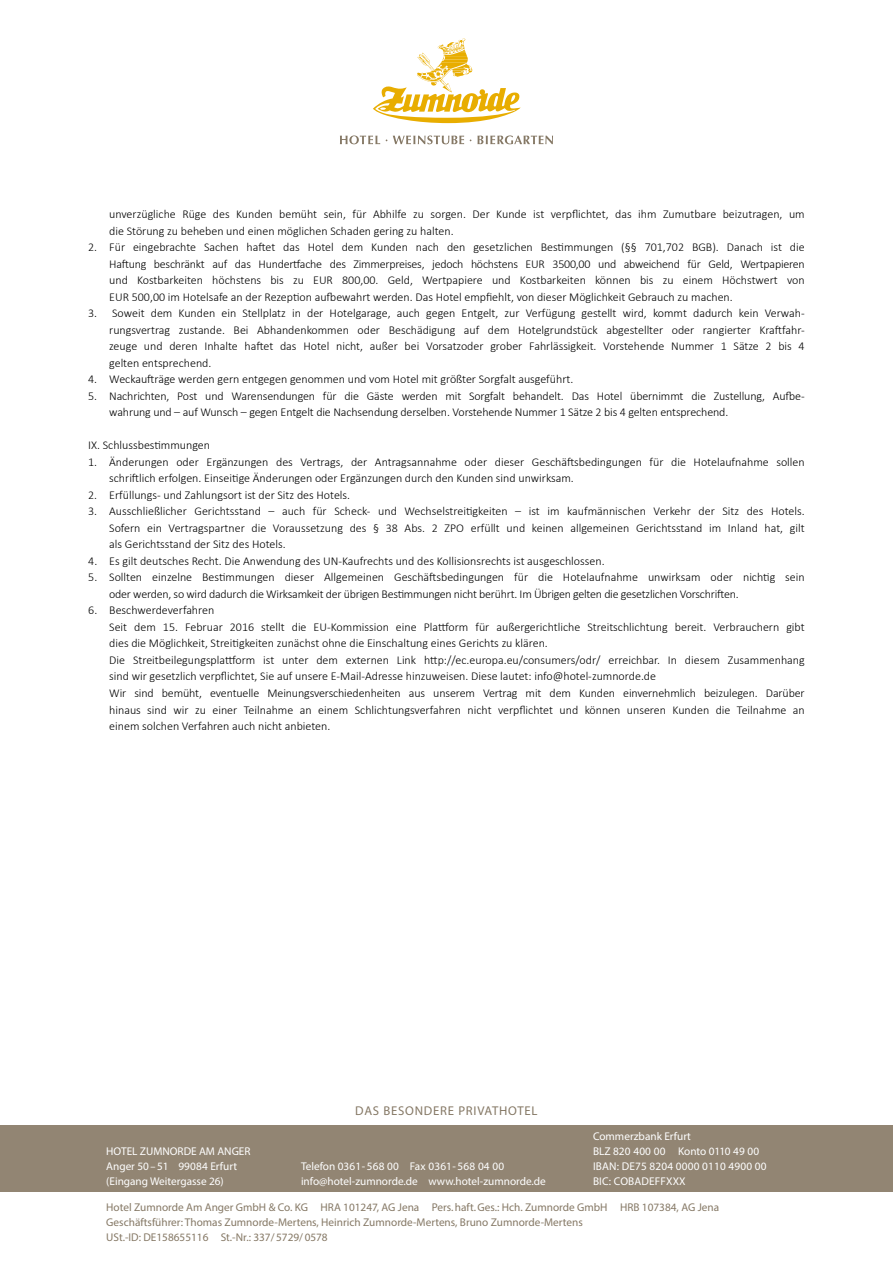
<style>
.page{position:relative;width:893px;height:1263px;background:#fff}
.page>*{position:absolute;margin:0;border:0;box-sizing:border-box;transform-origin:0 0}
.t1{font:12.75px "Myriad Pro";letter-spacing:.06em;color:#857865}
.t2{font:300 12px/16.5px "Calibri";color:#000}
.t3{font:300 12px/16.5px "Calibri";letter-spacing:-.02em;color:#000}
.t4{font:11.25px/15px "Myriad Pro";color:#fff}
.t5{font:11.25px/15px "Myriad Pro";color:#857865}
</style>
<div class="page">
<div style="left:0;top:1125px;width:893px;height:67px;background:#928573"></div>
<svg style="left:373px;top:38px;width:148px;height:85px"></svg>
<svg style="left:340px;top:135px;width:213px;height:9px"></svg>
<p class="t2" style="left:109px;top:206px;width:697px">unver zügliche Rüge des Kunden bemüht sein, für Abhilfe zu sorgen. Der Kunde ist verpflichtet, das ihm Zumutbare beizutragen, um die Störung zu beheben und einen möglichen Schaden gering zu halten.</p>
<p class="t2" style="left:109px;top:239px;width:697px;text-align:justify;text-indent:-21px">2. Für eingebrachte Sachen haftet das Hotel dem Kunden nach den gesetzlichen Bestimmungen (§§ 701,702 BGB). Danach ist die Haftung beschränkt auf das Hundertfache des Zimmerpreises, jedoch höchstens EUR 3500,00 und abweichend für Geld, Wertpapieren und Kostbarkeiten höchstens bis zu EUR 800,00. Geld, Wertpapiere und Kostbarkeiten können bis zu einem Höchstwert von EUR 500,00 im Hotelsafe an der Rezeption aufbewahrt werden. Das Hotel empfiehlt, von dieser Möglichkeit Gebrauch zu machen.</p>
<p class="t2" style="left:109px;top:305px;width:697px;text-align:justify;text-indent:-21px">3. Soweit dem Kunden ein Stellplatz in der Hotelgarage, auch gegen Entgelt, zur Verfügung gestellt wird, kommt dadurch kein Verwah&shy;rungsvertrag zustande. Bei Abhandenkommen oder Beschädigung auf dem Hotelgrundstück abgestellter oder rangierter Kraftfahr&shy;zeuge und deren Inhalte haftet das Hotel nicht, außer bei Vorsatzoder grober Fahrlässigkeit. Vorstehende Nummer 1 Sätze 2 bis 4 gelten entsprechend.</p>
<p class="t2" style="left:88px;top:371px;width:487px">4. Weckaufträge werden gern entgegen genommen und vom Hotel mit größter Sorgfalt ausgeführt.</p>
<p class="t2" style="left:109px;top:388px;width:697px;text-indent:-21px">5. Nachrichten, Post und Warensendungen für die Gäste werden mit Sorgfalt behandelt. Das Hotel übernimmt die Zustellung, Aufbe&shy;wahrung und – auf Wunsch – gegen Entgelt die Nachsendung derselben. Vorstehende Nummer 1 Sätze 2 bis 4 gelten entsprechend.</p>
<p class="t2" style="left:88px;top:437px;width:123px">IX. Schlussbestimmungen</p>
<p class="t2" style="left:109px;top:454px;width:697px;text-indent:-21px">1. Änderungen oder Ergänzungen des Vertrags, der Antragsannahme oder dieser Geschäftsbedingungen für die Hotelaufnahme sollen schriftlich erfolgen. Einseitige Änderungen oder Ergänzungen durch den Kunden sind unwirksam.</p>
<p class="t2" style="left:88px;top:487px;width:263px">2. Erfüllungs- und Zahlungsort ist der Sitz des Hotels.</p>
<p class="t2" style="left:109px;top:503px;width:697px;text-align:justify;text-indent:-21px">3. Ausschließlicher Gerichtsstand – auch für Scheck- und Wechselstreitigkeiten – ist im kaufmännischen Verkehr der Sitz des Hotels.<br>Sofern ein Vertragspartner die Voraussetzung des § 38 Abs. 2 ZPO erfüllt und keinen allgemeinen Gerichtsstand im Inland hat, gilt als Gerichtsstand der Sitz des Hotels.</p>
<p class="t2" style="left:88px;top:553px;width:518px">4. Es gilt deutsches Recht. Die Anwendung des UN-Kaufrechts und des Kollisionsrechts ist ausgeschlossen.</p>
<p class="t3" style="left:109px;top:569px;width:697px;text-indent:-21px">5. Sollten einzelne Bestimmungen dieser Allgemeinen Geschäftsbedingungen für die Hotelaufnahme unwirksam oder nichtig sein oder werden, so wird dadurch die Wirksamkeit der übrigen Bestimmungen nicht berührt. Im Übrigen gelten die gesetzlichen Vorschriften.</p>
<p class="t2" style="left:109px;top:602px;width:697px;text-indent:-21px">6. Beschwerdeverfahren<br>Seit dem 15. Februar 2016 stellt die EU-Kommission eine Plattform für außergerichtliche Streitschlichtung bereit. Verbrauchern gibt dies die Möglichkeit, Streitigkeiten zunächst ohne die Einschaltung eines Gerichts zu klären.<br>Die Streitbeilegungsplattform ist unter dem externen Link http://ec.europa.eu/consumers/odr/ erreichbar. In diesem Zusammenhang sind wir gesetzlich verpflichtet, Sie auf unsere E-Mail-Adresse hinzuweisen. Diese lautet: info@hotel-zumnorde.de<br>Wir sind bemüht, eventuelle Meinungsverschiedenheiten aus unserem Vertrag mit dem Kunden einvernehmlich beizulegen. Darüber hinaus sind wir zu einer Teilnahme an einem Schlichtungsverfahren nicht verpflichtet und können unseren Kunden die Teilnahme an einem solchen Verfahren auch nicht anbieten.</p>
<p class="t4" style="left:106px;top:1143px;width:146px">HOTEL ZUMNORDE AM ANGER<br>Anger 50 – 51 99084 Erfurt (Eingang Weitergasse 26)</p>
<p class="t1" style="left:355px;top:1103px;width:184px">DAS BESONDERE PRIVATHOTEL</p>
<p class="t4" style="left:301px;top:1158px;width:246px">Telefon 0361- 568 00 Fax 0361- 568 04 00 info@hotel-zumnorde.de www.hotel-zumnorde.de</p>
<p class="t4" style="left:593px;top:1128px;width:175px">Commerzbank Erfurt<br>BLZ 820 400 00 Konto 0110 49 00<br>IBAN: DE75 8204 0000 0110 4900 00<br>BIC: COBADEFFXXX</p>
<p class="t5" style="left:106px;top:1199px;width:614px">Hotel Zumnorde Am Anger GmbH &amp; Co. KG HRA 101247, AG Jena Pers.haft.Ges.: Hch. Zumnorde GmbH HRB 107384, AG Jena<br>Geschäftsführer: Thomas Zumnorde-Mertens, Heinrich Zumnorde-Mertens, Bruno Zumnorde-Mertens<br>USt.-ID: DE158655116 St.-Nr.: 337/ 5729/ 0578</p>
</div>
